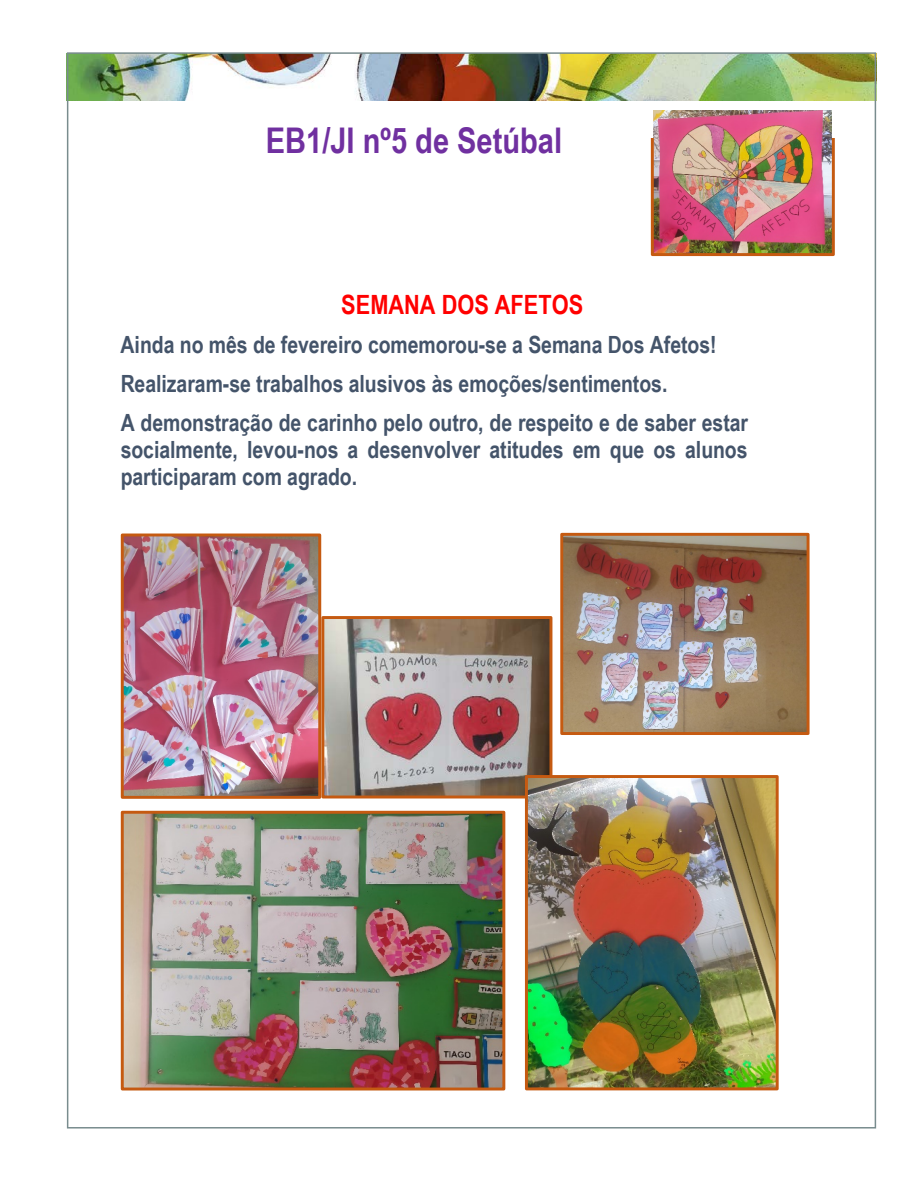
<style>
.page{position:relative;width:918px;height:1188px;background:#fff}
.page>*{position:absolute;margin:0;border:0;box-sizing:border-box;transform-origin:0 0}
.t1{font:700 35.4px "Arial Narrow";color:#7030a0}
.t2{font:700 26.55px "Arial Narrow";color:#f00}
.t3{font:700 23.7px/38.7px "Arial Narrow";color:#44546a}
</style>
<div class="page">
<img style="left:70px;top:55px;width:803px;height:45px">
<img style="left:125px;top:538px;width:192px;height:257px">
<div style="left:121px;top:534px;width:200px;height:265px;border:3px solid #c55a11"></div>
<img style="left:325px;top:620px;width:223px;height:174px">
<div style="left:321px;top:616px;width:231px;height:182px;border:3px solid #c55a11"></div>
<img style="left:125px;top:815px;width:376px;height:272px">
<div style="left:121px;top:811px;width:384px;height:280px;border:3px solid #c55a11"></div>
<img style="left:654px;top:110px;width:178px;height:29px">
<img style="left:651px;top:139px;width:184px;height:117px">
<img style="left:564px;top:537px;width:242px;height:194px">
<div style="left:560px;top:533px;width:250px;height:202px;border:3px solid #c55a11"></div>
<img style="left:529px;top:779px;width:246px;height:307px">
<div style="left:525px;top:775px;width:254px;height:315px;border:3px solid #c55a11"></div>
<p class="t1" style="left:266px;top:114px;width:298px">EB1/JI nº5 de Setúbal</p>
<p class="t2" style="left:341px;top:284px;width:243px">SEMANA DOS AFETOS</p>
<p class="t3" style="left:121px;top:324px;width:629px">Ainda no mês de fevereiro comemorou-se a Semana Dos Afetos!<br>Realizaram-se trabalhos alusivos às emoções/sentimentos.<br>A demonstração de carinho pelo outro, de respeito e de saber estar</p>
<p class="t3" style="left:121px;top:434px;width:628px;line-height:27.6px">socialmente, levou-nos a desenvolver atitudes em que os alunos participaram com agrado.</p>
</div>
